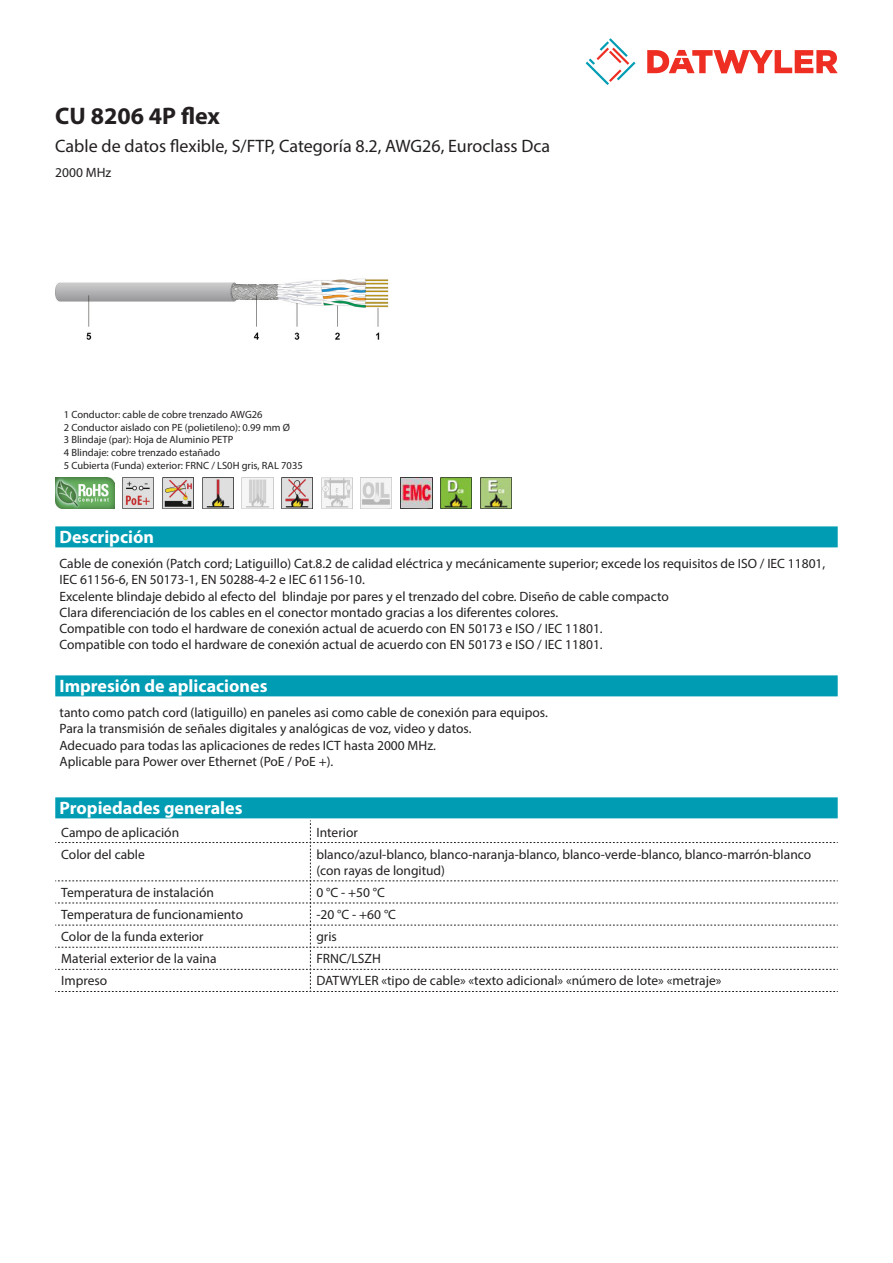
<style>
.page{position:relative;width:893px;height:1263px;background:#fff}
.page>*{position:absolute;margin:0;border:0;box-sizing:border-box;transform-origin:0 0}
.Product_Head{font:700 24px "Myriad Pro";color:#231f20}
.SubHead{font:18px "Myriad Pro";color:#231f20}
.Standard_Head_Proper{font:700 18px "Myriad Pro";color:#fff}
.Standard_text{font:13.5px/16.2px "Myriad Pro";color:#231f20}
.myriad_light_propert{font:13.5px/16.2px "Myriad Pro";color:#231f20}
.imagetext{font:10.5px/12.6px "Myriad Pro";color:#231f20}
</style>
<div class="page">
<svg style="left:586px;top:38px;width:49px;height:47px"></svg>
<svg style="left:647px;top:50px;width:191px;height:23px"></svg>
<img style="left:55px;top:278px;width:334px;height:62px">
<div style="left:55px;top:526px;width:783px;height:21px;background:#009cb3"></div>
<img style="left:480px;top:477px;width:32px;height:32px">
<img style="left:441px;top:477px;width:31px;height:32px">
<img style="left:400px;top:477px;width:32px;height:32px">
<img style="left:361px;top:477px;width:31px;height:32px">
<img style="left:321px;top:477px;width:31px;height:32px">
<img style="left:282px;top:477px;width:31px;height:32px">
<img style="left:242px;top:477px;width:31px;height:32px">
<img style="left:202px;top:477px;width:31px;height:32px">
<img style="left:162px;top:477px;width:32px;height:32px">
<img style="left:122px;top:477px;width:32px;height:32px">
<img style="left:55px;top:477px;width:59px;height:32px">
<div style="left:55px;top:675px;width:783px;height:21px;background:#009cb3"></div>
<div style="left:55px;top:797px;width:783px;height:21px;background:#009cb3"></div>
<svg style="left:55px;top:820px;width:783px;height:172px"></svg>
<p class="Product_Head" style="left:55px;top:101px;width:166px">CU 8206 4P flex</p>
<p class="SubHead" style="left:55px;top:135px;width:496px">Cable de datos flexible, S/FTP, Categoría 8.2, AWG26, Euroclass Dca</p>
<p class="Standard_text" style="left:55px;top:164px;width:58px">2000 MHz</p>
<p class="imagetext" style="left:64px;top:408px;width:240px">1 Conductor: cable de cobre trenzado AWG26<br>2 Conductor aislado con PE (polietileno): 0.99 mm Ø<br>3 Blindaje (par): Hoja de Aluminio PETP<br>4 Blindaje: cobre trenzado estañado<br>5 Cubierta (Funda) exterior: FRNC / LS0H gris, RAL 7035</p>
<p class="Standard_Head_Proper" style="left:60px;top:526px;width:96px">Descripción</p>
<p class="Standard_text" style="left:60px;top:555px;width:767px">Cable de conexión (Patch cord; Latiguillo) Cat.8.2 de calidad eléctrica y mecánicamente superior; excede los requisitos de ISO / IEC 11801, IEC 61156-6, EN 50173-1, EN 50288-4-2 e IEC 61156-10.<br>Excelente blindaje debido al efecto del blindaje por pares y el trenzado del cobre. Diseño de cable compacto<br>Clara diferenciación de los cables en el conector montado gracias a los diferentes colores.<br>Compatible con todo el hardware de conexión actual de acuerdo con EN 50173 e ISO / IEC 11801.<br>Compatible con todo el hardware de conexión actual de acuerdo con EN 50173 e ISO / IEC 11801.</p>
<p class="Standard_Head_Proper" style="left:60px;top:675px;width:209px">Impresión de aplicaciones</p>
<p class="Standard_text" style="left:60px;top:704px;width:490px">tanto como patch cord (latiguillo) en paneles asi como cable de conexión para equipos.<br>Para la transmisión de señales digitales y analógicas de voz, video y datos.<br>Adecuado para todas las aplicaciones de redes ICT hasta 2000 MHz.<br>Aplicable para Power over Ethernet (PoE / PoE +).</p>
<p class="Standard_Head_Proper" style="left:60px;top:796px;width:184px">Propiedades generales</p>
<p class="myriad_light_propert" style="left:61px;top:824px;width:119px">Campo de aplicación</p>
<p class="myriad_light_propert" style="left:316px;top:824px;width:43px">Interior</p>
<p class="myriad_light_propert" style="left:61px;top:846px;width:85px">Color del cable</p>
<p class="myriad_light_propert" style="left:316px;top:846px;width:496px">blanco/azul-blanco, blanco-naranja-blanco, blanco-verde-blanco, blanco-marrón-blanco (con rayas de longitud)</p>
<p class="myriad_light_propert" style="left:61px;top:884px;width:154px">Temperatura de instalación</p>
<p class="myriad_light_propert" style="left:316px;top:884px;width:70px">0 °C - +50 °C</p>
<p class="myriad_light_propert" style="left:61px;top:906px;width:183px">Temperatura de funcionamiento</p>
<p class="myriad_light_propert" style="left:316px;top:906px;width:81px">-20 °C - +60 °C</p>
<p class="myriad_light_propert" style="left:61px;top:928px;width:144px">Color de la funda exterior</p>
<p class="myriad_light_propert" style="left:316px;top:928px;width:22px">gris</p>
<p class="myriad_light_propert" style="left:61px;top:950px;width:157px">Material exterior de la vaina</p>
<p class="myriad_light_propert" style="left:316px;top:950px;width:66px">FRNC/LSZH</p>
<p class="myriad_light_propert" style="left:61px;top:973px;width:48px">Impreso</p>
<p class="myriad_light_propert" style="left:316px;top:973px;width:407px">DATWYLER «tipo de cable» «texto adicional» «número de lote» «metraje»</p>
</div>
